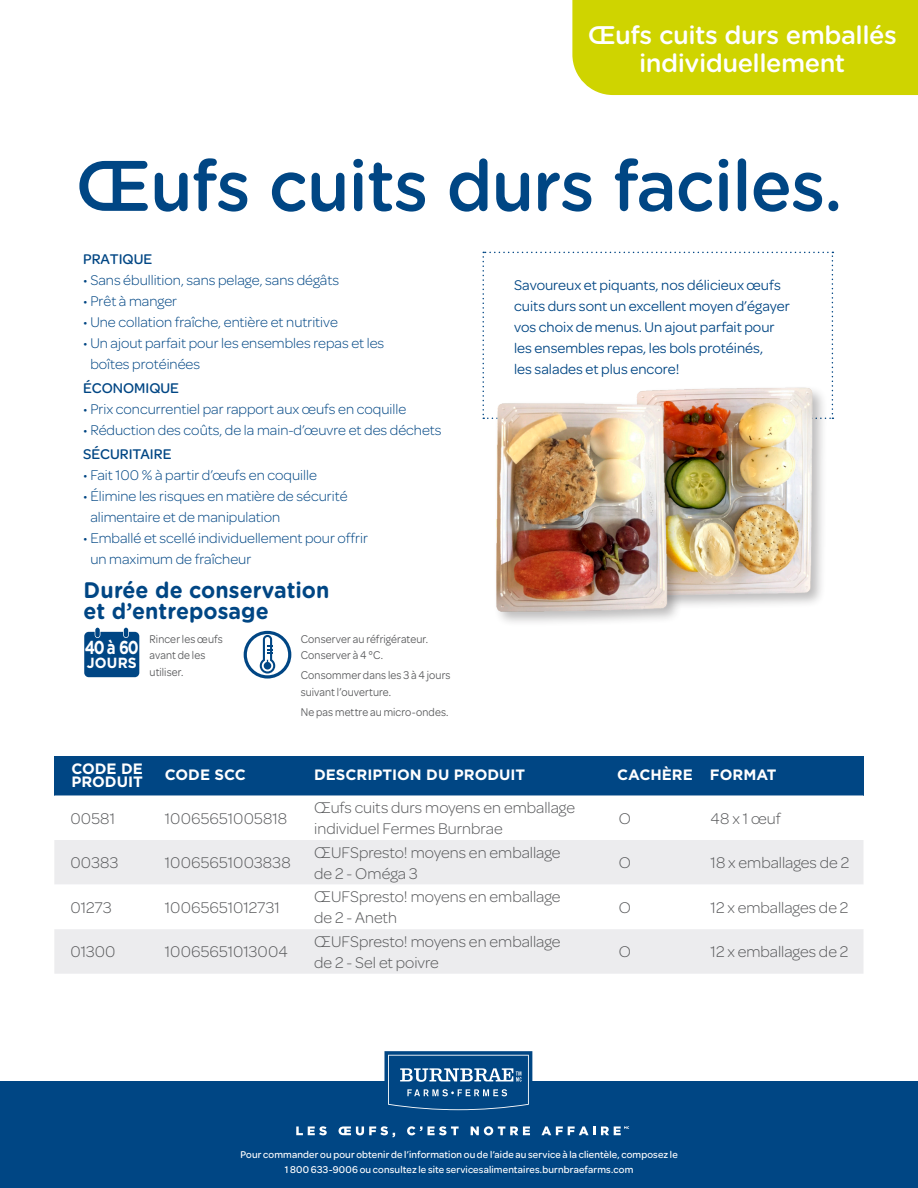
<style>
.page{position:relative;width:918px;height:1188px;background:#fff}
.page>*{position:absolute;margin:0;border:0;box-sizing:border-box;transform-origin:0 0}
.t1{font:500 71.25px "Gotham Rounded";letter-spacing:-.02em;color:#004684}
.t2{font:500 25.5px/28.2px "Gotham Rounded";letter-spacing:-.02em;color:#fff;text-align:center}
.t3{font:700 22.5px/21px "Gotham Rounded";color:#004684;scale:.95 1}
.t4{font:700 18.75px "Gotham HTF";color:#fff;scale:.8 1}
.t5{font:300 16.5px/21px "Omnes";color:#57585a}
.t6{font:300 15px/21px "Omnes";color:#004684}
.t7{font:15px/21px "Omnes";color:#004684}
.t8{font:700 15px/13.5px "Gotham HTF";color:#fff}
.t9{font:500 15px "Omnes";color:#004684}
.t10{font:700 14.7px "Gotham HTF";letter-spacing:.015em;color:#fff;scale:.95 1}
.t11{font:12px/16.5px "Omnes";letter-spacing:.01em;color:#57585a;scale:.92 1}
.t12{font:500 10.5px "Omnes";letter-spacing:.015em;color:#fff;scale:.95 1}
</style>
<div class="page">
<svg style="left:482px;top:252px;width:351px;height:112px"></svg>
<div style="left:0;top:1082px;width:918px;height:106px;background:#004684"></div>
<svg style="left:84px;top:628px;width:55px;height:49px;background:#15558e"></svg>
<svg style="left:244px;top:631px;width:47px;height:48px"></svg>
<div style="left:54px;top:756px;width:810px;height:39px;background:#004684"></div>
<svg style="left:54px;top:795px;width:809px;height:1px"></svg>
<div style="left:54px;top:840px;width:809px;height:134px;background:#ececee"></div>
<svg style="left:54px;top:885px;width:809px;height:44px"></svg>
<img style="left:723px;top:366px;width:111px;height:239px">
<img style="left:482px;top:327px;width:241px;height:296px">
<svg style="left:296px;top:1126px;width:31px;height:9px"></svg>
<svg style="left:339px;top:1126px;width:56px;height:11px"></svg>
<svg style="left:407px;top:1126px;width:52px;height:9px"></svg>
<svg style="left:471px;top:1126px;width:59px;height:9px"></svg>
<svg style="left:541px;top:1126px;width:88px;height:9px"></svg>
<svg style="left:384px;top:1051px;width:148px;height:60px"></svg>
<div style="left:572px;top:0;width:346px;height:95px;background:#cfd400"></div>
<p class="t2" style="left:588px;top:19px;width:311px">Œufs cuits durs emballés individuellement</p>
<p class="t1" style="left:75px;top:135px;width:769px">Œufs cuits durs faciles.</p>
<p class="t9" style="left:83px;top:249px;width:71px">PRATIQUE</p>
<p class="t6" style="left:83px;top:269px;width:257px">• Sans ébullition, sans pelage, sans dégâts</p>
<p class="t6" style="left:83px;top:290px;width:96px">• Prêt à manger</p>
<p class="t6" style="left:83px;top:311px;width:256px">• Une collation fraîche, entière et nutritive</p>
<p class="t6" style="left:90px;top:332px;width:295px;text-indent:-7px">• Un ajout parfait pour les ensembles repas et les boîtes protéinées</p>
<p class="t9" style="left:83px;top:378px;width:97px">ÉCONOMIQUE</p>
<p class="t6" style="left:83px;top:398px;width:325px">• Prix concurrentiel par rapport aux œufs en coquille</p>
<p class="t6" style="left:83px;top:419px;width:360px">• Réduction des coûts, de la main-d’œuvre et des déchets</p>
<p class="t9" style="left:83px;top:444px;width:90px">SÉCURITAIRE</p>
<p class="t6" style="left:83px;top:464px;width:235px">• Fait 100 % à partir d’œufs en coquille</p>
<p class="t6" style="left:90px;top:485px;width:259px;text-indent:-7px">• Élimine les risques en matière de sécurité alimentaire et de manipulation</p>
<p class="t6" style="left:90px;top:527px;width:279px;text-indent:-7px">• Emballé et scellé individuellement pour offrir un maximum de fraîcheur</p>
<p class="t3" style="left:84px;top:579px;width:260px">Durée de conservation et d’entreposage</p>
<p class="t4" style="left:85px;top:637px;width:69px">40 à 60</p>
<p class="t10" style="left:87px;top:654px;width:54px">JOURS</p>
<p class="t11" style="left:150px;top:630px;width:81px">Rincer les œufs avant de les utiliser.</p>
<p class="t11" style="left:301px;top:630px;width:140px">Conserver au réfrigérateur.<br>Conserver à 4 °C.</p>
<p class="t11" style="left:301px;top:666px;width:165px">Consommer dans les 3 à 4 jours suivant l’ouverture.</p>
<p class="t11" style="left:301px;top:703px;width:162px">Ne pas mettre au micro-ondes.</p>
<p class="t7" style="left:514px;top:274px;width:277px">Savoureux et piquants, nos délicieux œufs cuits durs sont un excellent moyen d’égayer vos choix de menus. Un ajout parfait pour les ensembles repas, les bols protéinés,<br>les salades et plus encore!</p>
<p class="t8" style="left:71px;top:761px;width:73px">CODE DE<br>PRODUIT</p>
<p class="t8" style="left:314px;top:768px;width:213px">DESCRIPTION DU PRODUIT</p>
<p class="t8" style="left:617px;top:768px;width:77px">CACHÈRE</p>
<p class="t5" style="left:71px;top:807px;width:46px">00581</p>
<p class="t5" style="left:165px;top:807px;width:124px">10065651005818</p>
<p class="t5" style="left:314px;top:797px;width:262px">Œufs cuits durs moyens en emballage individuel Fermes Burnbrae</p>
<p class="t5" style="left:619px;top:807px;width:14px">O</p>
<p class="t5" style="left:711px;top:807px;width:72px">48 x 1 œuf</p>
<p class="t5" style="left:71px;top:852px;width:49px">00383</p>
<p class="t5" style="left:165px;top:852px;width:127px">10065651003838</p>
<p class="t5" style="left:314px;top:841px;width:248px">ŒUFSpresto! moyens en emballage de 2 - Oméga 3</p>
<p class="t5" style="left:619px;top:852px;width:14px">O</p>
<p class="t5" style="left:711px;top:852px;width:140px">18 x emballages de 2</p>
<p class="t5" style="left:71px;top:896px;width:43px">01273</p>
<p class="t5" style="left:165px;top:896px;width:117px">10065651012731</p>
<p class="t5" style="left:314px;top:886px;width:248px">ŒUFSpresto! moyens en emballage de 2 - Aneth</p>
<p class="t5" style="left:619px;top:896px;width:14px">O</p>
<p class="t5" style="left:711px;top:896px;width:139px">12 x emballages de 2</p>
<p class="t5" style="left:71px;top:941px;width:47px">01300</p>
<p class="t5" style="left:165px;top:941px;width:124px">10065651013004</p>
<p class="t5" style="left:314px;top:930px;width:248px">ŒUFSpresto! moyens en emballage de 2 - Sel et poivre</p>
<p class="t5" style="left:619px;top:941px;width:14px">O</p>
<p class="t5" style="left:711px;top:941px;width:139px">12 x emballages de 2</p>
<p class="t8" style="left:165px;top:768px;width:83px">CODE SCC</p>
<p class="t8" style="left:710px;top:767px;width:68px">FORMAT</p>
<p class="t12" style="left:240px;top:1147px;width:462px">Pour commander ou pour obtenir de l’information ou de l’aide au service à la clientèle, composez le</p>
<p class="t12" style="left:285px;top:1162px;width:368px">1 800 633-9006 ou consultez le site servicesalimentaires.burnbraefarms.com</p>
</div>
